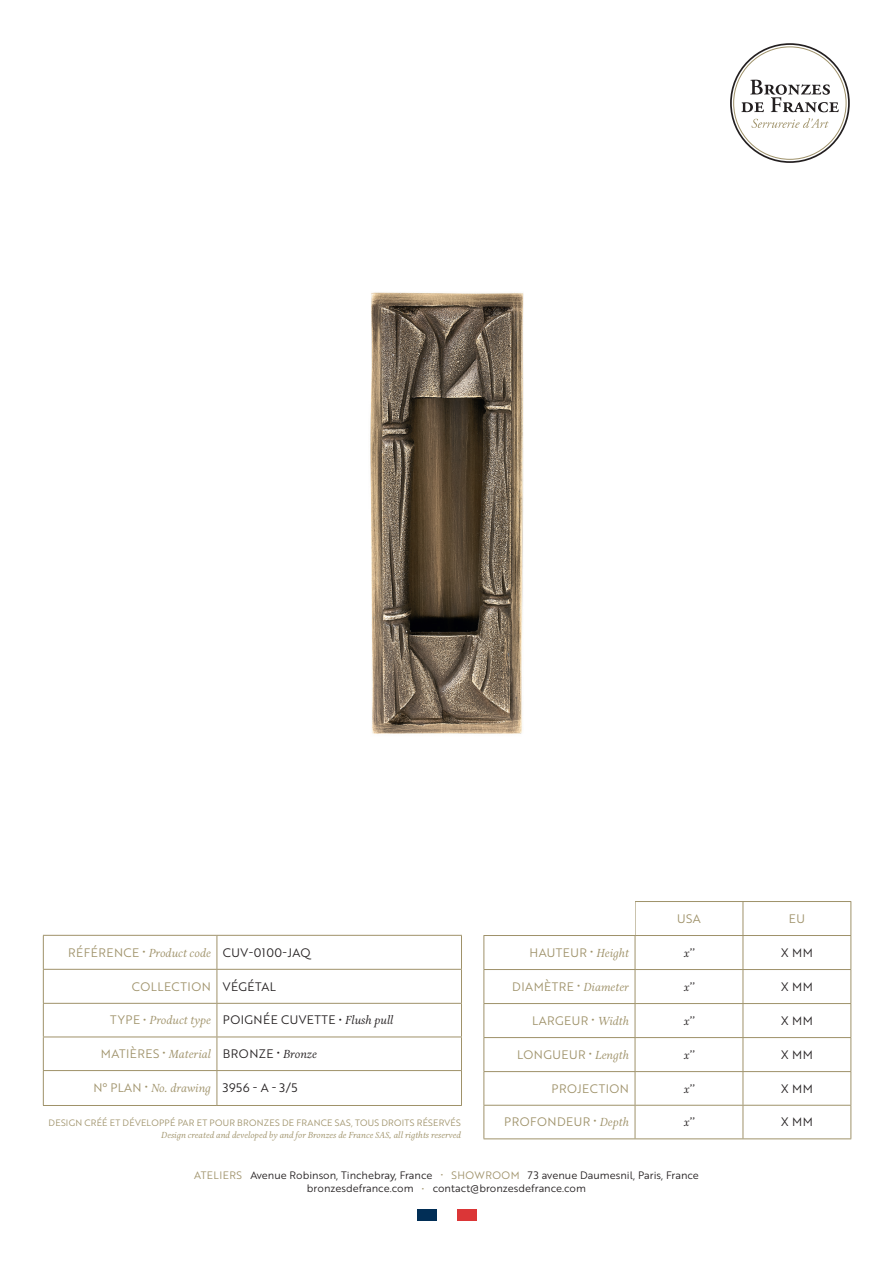
<style>
.page{position:relative;width:893px;height:1263px;background:#fff}
.page>*{position:absolute;margin:0;border:0;box-sizing:border-box;transform-origin:0 0}
.t1{font:12px "Brother 1816 Book";letter-spacing:.04em;color:#9f926a}
.t2{font:12px "Brother 1816 Book";letter-spacing:.04em;color:#231f20}
.t3{font:italic 12px "Aria Text G1";color:#9f926a}
.t4{font:italic 12px "Aria Text G1";color:#231f20}
.t5{font:10.5px/13.2px "Brother 1816 Book";color:#231f20;text-align:center}
.t6{font:italic 9px "Aria Text G1";color:#9f926a}
.t7{font:9px "Brother 1816 Book";letter-spacing:.03em;color:#9f926a}
.s1{color:#9f926a}
.s2{font-family:"Aria Text G1";font-style:italic;color:#9f926a}
.s3{color:#231f20}
.s4{font-family:"Aria Text G1";font-style:italic}
.s5{font-family:"Aria Text G1";font-style:italic;color:#231f20}
.s6{font-family:"Brother 1816 Book";font-style:normal}
.s7{font-family:"Brother 1816 Book";font-style:normal;color:#231f20}
.s8{font-size:9px;color:#9f926a}
</style>
<div class="page">
<div style="left:730px;top:43px;width:120px;height:120px;border:2px solid #231f20;border-radius:50%"></div>
<svg style="left:741px;top:80px;width:98px;height:32px"></svg>
<svg style="left:751px;top:118px;width:78px;height:10px"></svg>
<div style="left:417px;top:1209px;width:20px;height:12px;background:#012e56"></div>
<div style="left:457px;top:1209px;width:20px;height:12px;background:#db3637"></div>
<hr style="left:850px;top:902px;width:1px;height:33px;background:#9f926a">
<hr style="left:850px;top:936px;width:1px;height:33px;background:#9f926a">
<hr style="left:850px;top:970px;width:1px;height:33px;background:#9f926a">
<hr style="left:850px;top:1004px;width:1px;height:33px;background:#9f926a">
<hr style="left:850px;top:1038px;width:1px;height:33px;background:#9f926a">
<hr style="left:850px;top:1072px;width:1px;height:33px;background:#9f926a">
<hr style="left:483px;top:1105px;width:152px;height:1px;background:#9f926a">
<hr style="left:635px;top:1105px;width:108px;height:1px;background:#9f926a">
<hr style="left:743px;top:1105px;width:108px;height:1px;background:#9f926a">
<hr style="left:850px;top:1105px;width:1px;height:33px;background:#9f926a">
<hr style="left:483px;top:1138px;width:152px;height:1px;background:#9f926a">
<hr style="left:635px;top:1138px;width:108px;height:1px;background:#9f926a">
<hr style="left:743px;top:1138px;width:108px;height:1px;background:#9f926a">
<hr style="left:483px;top:901px;width:152px;height:1px;background:#9f926a">
<hr style="left:635px;top:901px;width:108px;height:1px;background:#9f926a">
<hr style="left:635px;top:902px;width:1px;height:33px;background:#9f926a">
<hr style="left:743px;top:901px;width:108px;height:1px;background:#9f926a">
<hr style="left:743px;top:902px;width:1px;height:33px;background:#9f926a">
<hr style="left:483px;top:935px;width:152px;height:1px;background:#9f926a">
<hr style="left:483px;top:936px;width:1px;height:33px;background:#9f926a">
<hr style="left:635px;top:935px;width:108px;height:1px;background:#9f926a">
<hr style="left:635px;top:936px;width:1px;height:33px;background:#9f926a">
<hr style="left:743px;top:935px;width:108px;height:1px;background:#9f926a">
<hr style="left:743px;top:936px;width:1px;height:33px;background:#9f926a">
<hr style="left:483px;top:969px;width:152px;height:1px;background:#9f926a">
<hr style="left:483px;top:970px;width:1px;height:33px;background:#9f926a">
<hr style="left:635px;top:969px;width:108px;height:1px;background:#9f926a">
<hr style="left:635px;top:970px;width:1px;height:33px;background:#9f926a">
<hr style="left:743px;top:969px;width:108px;height:1px;background:#9f926a">
<hr style="left:743px;top:970px;width:1px;height:33px;background:#9f926a">
<hr style="left:483px;top:1003px;width:152px;height:1px;background:#9f926a">
<hr style="left:483px;top:1004px;width:1px;height:33px;background:#9f926a">
<hr style="left:635px;top:1003px;width:108px;height:1px;background:#9f926a">
<hr style="left:635px;top:1004px;width:1px;height:33px;background:#9f926a">
<hr style="left:743px;top:1003px;width:108px;height:1px;background:#9f926a">
<hr style="left:743px;top:1004px;width:1px;height:33px;background:#9f926a">
<hr style="left:483px;top:1037px;width:152px;height:1px;background:#9f926a">
<hr style="left:483px;top:1038px;width:1px;height:33px;background:#9f926a">
<hr style="left:635px;top:1037px;width:108px;height:1px;background:#9f926a">
<hr style="left:635px;top:1038px;width:1px;height:33px;background:#9f926a">
<hr style="left:743px;top:1037px;width:108px;height:1px;background:#9f926a">
<hr style="left:743px;top:1038px;width:1px;height:33px;background:#9f926a">
<hr style="left:483px;top:1071px;width:152px;height:1px;background:#9f926a">
<hr style="left:483px;top:1072px;width:1px;height:33px;background:#9f926a">
<hr style="left:635px;top:1071px;width:108px;height:1px;background:#9f926a">
<hr style="left:635px;top:1072px;width:1px;height:33px;background:#9f926a">
<hr style="left:743px;top:1071px;width:108px;height:1px;background:#9f926a">
<hr style="left:743px;top:1072px;width:1px;height:33px;background:#9f926a">
<hr style="left:483px;top:1105px;width:1px;height:33px;background:#9f926a">
<hr style="left:635px;top:1105px;width:1px;height:33px;background:#9f926a">
<hr style="left:743px;top:1105px;width:1px;height:33px;background:#9f926a">
<hr style="left:43px;top:935px;width:174px;height:1px;background:#9f926a">
<hr style="left:43px;top:936px;width:1px;height:33px;background:#9f926a">
<hr style="left:217px;top:935px;width:245px;height:1px;background:#9f926a">
<hr style="left:217px;top:936px;width:1px;height:33px;background:#9f926a">
<hr style="left:461px;top:936px;width:1px;height:33px;background:#9f926a">
<hr style="left:43px;top:969px;width:174px;height:1px;background:#9f926a">
<hr style="left:43px;top:970px;width:1px;height:33px;background:#9f926a">
<hr style="left:217px;top:969px;width:245px;height:1px;background:#9f926a">
<hr style="left:217px;top:970px;width:1px;height:33px;background:#9f926a">
<hr style="left:461px;top:970px;width:1px;height:33px;background:#9f926a">
<hr style="left:43px;top:1003px;width:174px;height:1px;background:#9f926a">
<hr style="left:43px;top:1004px;width:1px;height:32px;background:#9f926a">
<hr style="left:217px;top:1003px;width:245px;height:1px;background:#9f926a">
<hr style="left:217px;top:1004px;width:1px;height:32px;background:#9f926a">
<hr style="left:461px;top:1004px;width:1px;height:32px;background:#9f926a">
<hr style="left:43px;top:1036px;width:174px;height:1px;background:#9f926a">
<hr style="left:43px;top:1037px;width:1px;height:33px;background:#9f926a">
<hr style="left:217px;top:1036px;width:245px;height:1px;background:#9f926a">
<hr style="left:217px;top:1037px;width:1px;height:33px;background:#9f926a">
<hr style="left:461px;top:1037px;width:1px;height:33px;background:#9f926a">
<hr style="left:43px;top:1070px;width:174px;height:1px;background:#9f926a">
<hr style="left:43px;top:1071px;width:1px;height:34px;background:#9f926a">
<hr style="left:217px;top:1070px;width:245px;height:1px;background:#9f926a">
<hr style="left:217px;top:1071px;width:1px;height:34px;background:#9f926a">
<hr style="left:461px;top:1071px;width:1px;height:34px;background:#9f926a">
<hr style="left:43px;top:1105px;width:174px;height:1px;background:#9f926a">
<hr style="left:217px;top:1105px;width:245px;height:1px;background:#9f926a">
<div style="left:476px;top:883px;width:158px;height:52px;background:#fff"></div>
<img style="left:370px;top:292px;width:154px;height:442px">
<p class="t2" style="left:68px;top:943px;width:244px"><span class="s1">RÉFÉRENCE •</span> <span class="s2">Product code</span> CUV-0100-JAQ</p>
<p class="t1" style="left:132px;top:977px;width:146px">COLLECTION <span class="s3">VÉGÉTAL</span></p>
<p class="t2" style="left:110px;top:1011px;width:285px"><span class="s1">TYPE •</span> <span class="s2">Product type</span> POIGNÉE CUVETTE • <span class="s4">Flush pull</span></p>
<p class="t1" style="left:101px;top:1045px;width:218px">MATIÈRES • <span class="s4">Material</span> <span class="s3">BRONZE •</span> <span class="s5">Bronze</span></p>
<p class="t3" style="left:93px;top:1081px;width:206px"><span class="s6">N° PLAN •</span> No. drawing <span class="s7">3956 - A - 3/5</span></p>
<p class="t7" style="left:49px;top:1116px;width:414px">DESIGN CRÉÉ ET DÉVELOPPÉ PAR ET POUR BRONZES DE FRANCE SAS, TOUS DROITS RÉSERVÉS</p>
<p class="t6" style="left:161px;top:1130px;width:301px">Design created and developed by and for Bronzes de France SAS, all rigthts reserved</p>
<p class="t1" style="left:677px;top:910px;width:25px">USA</p>
<p class="t1" style="left:789px;top:910px;width:18px">EU</p>
<p class="t1" style="left:529px;top:944px;width:101px">HAUTEUR • <span class="s4">Height</span></p>
<p class="t4" style="left:684px;top:946px;width:12px">x’’</p>
<p class="t2" style="left:781px;top:944px;width:33px">X MM</p>
<p class="t1" style="left:512px;top:978px;width:118px">DIAMÈTRE • <span class="s4">Diameter</span></p>
<p class="t4" style="left:684px;top:980px;width:12px">x’’</p>
<p class="t2" style="left:781px;top:978px;width:33px">X MM</p>
<p class="t1" style="left:532px;top:1012px;width:98px">LARGEUR • <span class="s4">Width</span></p>
<p class="t4" style="left:684px;top:1014px;width:12px">x’’</p>
<p class="t2" style="left:781px;top:1012px;width:33px">X MM</p>
<p class="t1" style="left:517px;top:1046px;width:113px">LONGUEUR • <span class="s4">Length</span></p>
<p class="t4" style="left:684px;top:1048px;width:12px">x’’</p>
<p class="t2" style="left:781px;top:1046px;width:33px">X MM</p>
<p class="t1" style="left:551px;top:1079px;width:79px">PROJECTION</p>
<p class="t4" style="left:684px;top:1081px;width:12px">x’’</p>
<p class="t2" style="left:781px;top:1079px;width:33px">X MM</p>
<p class="t1" style="left:504px;top:1113px;width:126px">PROFONDEUR • <span class="s4">Depth</span></p>
<p class="t4" style="left:684px;top:1115px;width:12px">x’’</p>
<p class="t2" style="left:781px;top:1113px;width:33px">X MM</p>
<p class="t5" style="left:194px;top:1168px;width:506px"><span class="s1">ATELIERS</span> Avenue Robinson, Tinchebray, France <span class="s8">•</span> <span class="s1">SHOWROOM</span> 73 avenue Daumesnil, Paris, France bronzesdefrance.com <span class="s8">•</span> contact@bronzesdefrance.com</p>
</div>
